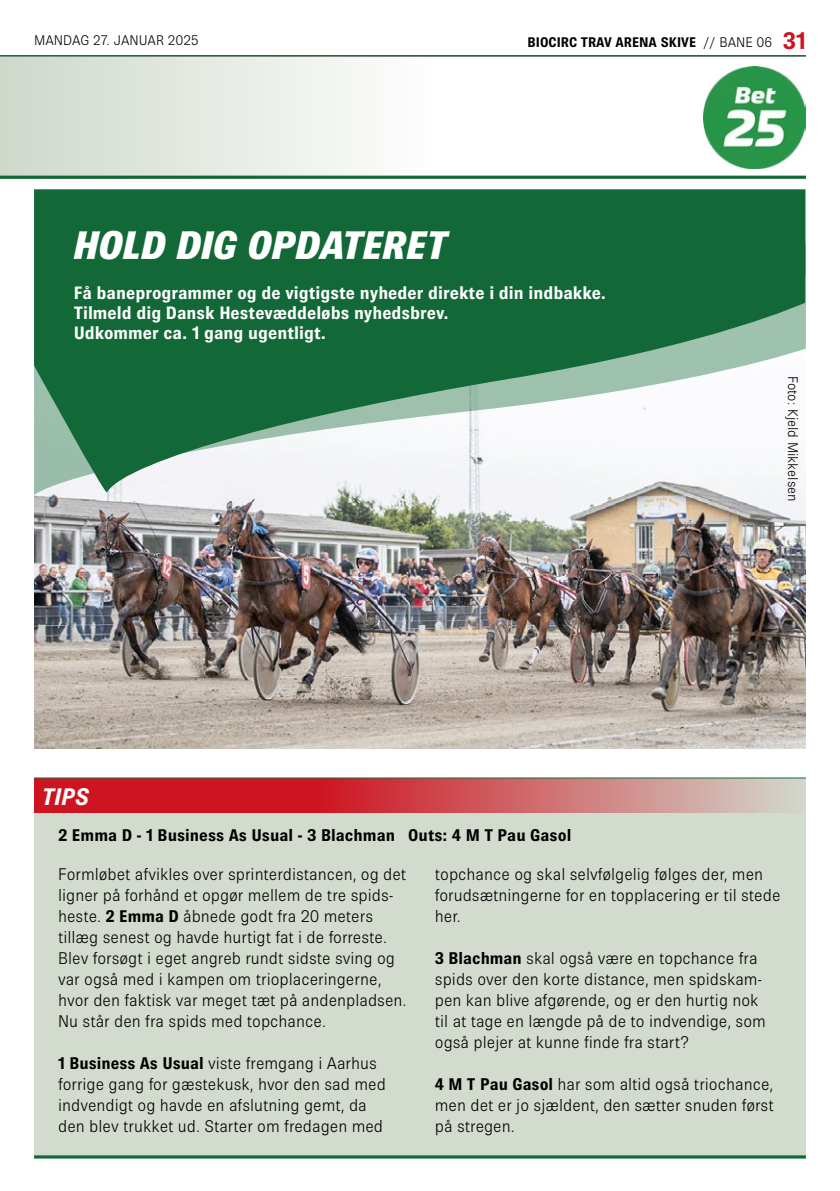
<style>
.page{position:relative;width:840px;height:1191px;background:#fff}
.page>*{position:absolute;margin:0;border:0;box-sizing:border-box;transform-origin:0 0}
.t1{font:italic 800 40px "Brown Pro";color:#fff}
.t2{font:italic 700 24px "Brown Pro";color:#fff}
.t3{font:700 18px/20px "Brown Pro";color:#fff}
.t4{font:300 17px/21px "Brown Pro";color:#000}
.t5{font:700 17px "Brown Pro";color:#000}
.t6{font:300 14px "Brown Pro";color:#000}
.t7{font:700 14px "Brown Pro";color:#000}
.s1{font-weight:300}
.s2{font-size:24px;color:#ce1421}
.s3{font-weight:700}
</style>
<div class="page">
<hr style="left:0;top:56px;width:805px;height:1px;background:#000">
<div style="left:34px;top:778px;width:771px;height:379px;background:#d3dbcf"></div>
<svg style="left:34px;top:778px;width:771px;height:34px;background:#cc5256"></svg>
<hr style="left:34px;top:777px;width:771px;height:1px;background:#126937">
<hr style="left:34px;top:1155px;width:771px;height:3px;background:#126937">
<div style="left:0;top:56px;width:431px;height:123px;background:linear-gradient(to right,#ced8cb,#fefefd)"></div>
<hr style="left:0;top:55px;width:805px;height:1px;background:#126937">
<hr style="left:0;top:176px;width:805px;height:3px;background:#126937">
<img style="left:34px;top:495px;width:771px;height:253px">
<svg style="left:34px;top:189px;width:770px;height:303px;fill:#126937"></svg>
<img style="left:703px;top:66px;width:102px;height:102px">
<p class="t6" style="left:34px;top:32px;width:166px">MANDAG 27. JANUAR 2025</p>
<p class="t7" style="left:527px;top:34px;width:280px">BIOCIRC TRAV ARENA SKIVE <span class="s1">// BANE 06</span> <span class="s2">31</span></p>
<h1 class="t1" style="left:74px;top:223px;width:375px">HOLD DIG OPDATERET</h1>
<p class="t3" style="left:74px;top:283px;width:533px">Få baneprogrammer og de vigtigste nyheder direkte i din indbakke.<br>Tilmeld dig Dansk Hestevæddeløbs nyhedsbrev.<br>Udkommer ca. 1 gang ugentligt.</p>
<h2 class="t2" style="left:42px;top:783px;width:49px">TIPS</h2>
<p class="t5" style="left:58px;top:826px;width:514px">2 Emma D - 1 Business As Usual - 3 Blachman Outs: 4 M T Pau Gasol</p>
<p class="t6" style="left:800px;top:376px;width:127px;rotate:90deg">Foto: Kjeld Mikkelsen</p>
<p class="t4" style="left:58px;top:863px;width:349px">Formløbet afvikles over sprinterdistancen, og det ligner på forhånd et opgør mellem de tre spids&shy;heste. <span class="s3">2 Emma D</span> åbnede godt fra 20 meters tillæg senest og havde hurtigt fat i de forreste.<br>Blev forsøgt i eget angreb rundt sidste sving og var også med i kampen om trioplaceringerne, hvor den faktisk var meget tæt på andenpladsen.<br>Nu står den fra spids med topchance.</p>
<p class="t4" style="left:58px;top:1052px;width:329px"><span class="s3">1 Business As Usual</span> viste fremgang i Aarhus forrige gang for gæstekusk, hvor den sad med indvendigt og havde en afslutning gemt, da den blev trukket ud. Starter om fredagen med</p>
<p class="t4" style="left:434px;top:863px;width:347px">topchance og skal selvfølgelig følges der, men forudsætningerne for en topplacering er til stede her.</p>
<p class="t4" style="left:434px;top:947px;width:332px"><span class="s3">3 Blachman</span> skal også være en topchance fra spids over den korte distance, men spidskam&shy;pen kan blive afgørende, og er den hurtig nok til at tage en længde på de to indvendige, som også plejer at kunne finde fra start?</p>
<p class="t4" style="left:434px;top:1073px;width:340px;text-align:justify"><span class="s3">4 M T Pau Gasol</span> har som altid også triochance, men det er jo sjældent, den sætter snuden først på stregen.</p>
</div>
